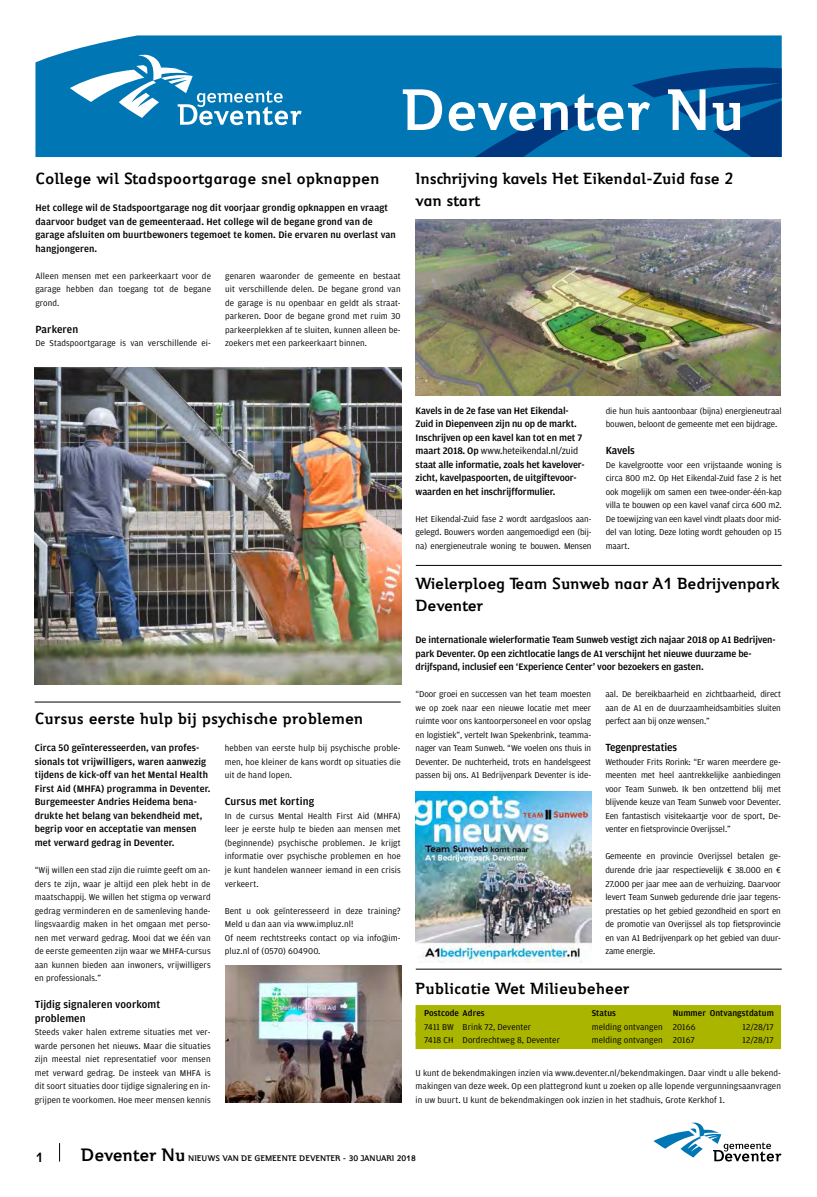
<style>
.page{position:relative;width:817px;height:1197px;background:#fff}
.page>*{position:absolute;margin:0;border:0;box-sizing:border-box;transform-origin:0 0}
.t1{font:700 65px "Jeunesse";color:#fff}
.t2{font:700 20px "Jeunesse";letter-spacing:-.005em;color:#000}
.t3{font:700 18px/21.6px "Jeunesse";letter-spacing:-.01em;color:#000}
.t4{font:700 15px "Jeunesse";color:#000}
.t5{font:500 11px/13.5px "Amplitude";letter-spacing:.01em;color:#000}
.t6{font:500 11px "Amplitude";letter-spacing:-.01em;color:#000}
.t7{font:500 10px/13.5px "Amplitude";color:#000}
.t8{font:9px/13.5px "Amplitude";letter-spacing:.01em;color:#000;text-align:justify}
.t9{font:9px/13.5px "Amplitude";letter-spacing:-.01em;color:#000}
.t10{font:700 9px "Jeunesse";color:#000}
.t11{font:500 9px "Amplitude";letter-spacing:.01em;color:#000}
.s1{font-weight:400}
</style>
<div class="page">
<svg style="left:653px;top:1122px;width:128px;height:39px"></svg>
<svg style="left:59px;top:1143px;width:1px;height:18px"></svg>
<div style="left:35px;top:35px;width:746px;height:122px;background:#0077b4"></div>
<svg style="left:374px;top:67px;width:407px;height:90px;background:#0067a7"></svg>
<svg style="left:70px;top:54px;width:231px;height:71px"></svg>
<hr style="left:415px;top:565px;width:366px;height:1px;background:#000">
<hr style="left:415px;top:968px;width:366px;height:1px;background:#000">
<hr style="left:35px;top:701px;width:365px;height:1px;background:#000">
<div style="left:415px;top:1004px;width:365px;height:17px;background:#aab500"></div>
<div style="left:415px;top:1018px;width:365px;height:17px;background:#aab500"></div>
<div style="left:415px;top:1031px;width:365px;height:17px;background:#aab500"></div>
<img style="left:35px;top:367px;width:366px;height:317px">
<img style="left:415px;top:220px;width:365px;height:175px">
<img style="left:416px;top:791px;width:175px;height:171px">
<img style="left:225px;top:965px;width:176px;height:137px">
<h1 class="t1" style="left:401px;top:72px;width:345px">Deventer Nu</h1>
<h3 class="t3" style="left:35px;top:168px;width:345px">College wil Stadspoortgarage snel opknappen</h3>
<p class="t7" style="left:35px;top:201px;width:362px">Het college wil de Stadspoortgarage nog dit voorjaar grondig opknappen en vraagt daarvoor budget van de gemeenteraad. Het college wil de begane grond van de garage afsluiten om buurtbewoners tegemoet te komen. Die ervaren nu overlast van hangjongeren.</p>
<p class="t8" style="left:35px;top:269px;width:177px">Alleen mensen met een parkeerkaart voor de garage hebben dan toegang tot de begane grond.</p>
<p class="t5" style="left:35px;top:322px;width:44px">Parkeren</p>
<p class="t8" style="left:35px;top:336px;width:177px">De Stadspoortgarage is van verschillende ei-</p>
<p class="t8" style="left:225px;top:269px;width:177px">genaren waaronder de gemeente en bestaat uit verschillende delen. De begane grond van de garage is nu openbaar en geldt als straat&shy;parkeren. Door de begane grond met ruim 30 parkeerplekken af te sluiten, kunnen alleen be&shy;zoekers met een parkeerkaart binnen.</p>
<h3 class="t3" style="left:415px;top:168px;width:320px">Inschrijving kavels Het Eikendal-Zuid fase 2 van start</h3>
<h3 class="t3" style="left:35px;top:708px;width:330px">Cursus eerste hulp bij psychische problemen</h3>
<p class="t7" style="left:35px;top:741px;width:177px">Circa 50 geïnteresseerden, van profes&shy;sionals tot vrijwilligers, waren aanwezig tijdens de kick-off van het Mental Health First Aid (MHFA) programma in Deventer.<br>Burgemeester Andries Heidema bena&shy;drukte het belang van bekendheid met, begrip voor en acceptatie van mensen met verward gedrag in Deventer.</p>
<p class="t8" style="left:35px;top:863px;width:177px">“Wij willen een stad zijn die ruimte geeft om an&shy;ders te zijn, waar je altijd een plek hebt in de maatschappij. We willen het stigma op verward gedrag verminderen en de samenleving hande&shy;lingsvaardig maken in het omgaan met perso&shy;nen met verward gedrag. Mooi dat we één van de eerste gemeenten zijn waar we MHFA-cursus aan kunnen bieden aan inwoners, vrijwilligers en professionals.”</p>
<p class="t5" style="left:35px;top:997px;width:127px">Tijdig signaleren voorkomt problemen</p>
<p class="t8" style="left:35px;top:1025px;width:177px">Steeds vaker halen extreme situaties met ver&shy;warde personen het nieuws. Maar die situaties zijn meestal niet representatief voor mensen met verward gedrag. De insteek van MHFA is dit soort situaties door tijdige signalering en in&shy;grijpen te voorkomen. Hoe meer mensen kennis</p>
<p class="t8" style="left:225px;top:741px;width:177px">hebben van eerste hulp bij psychische proble&shy;men, hoe kleiner de kans wordt op situaties die uit de hand lopen.</p>
<p class="t5" style="left:225px;top:795px;width:91px">Cursus met korting</p>
<p class="t8" style="left:225px;top:809px;width:177px">In de cursus Mental Health First Aid (MHFA) leer je eerste hulp te bieden aan mensen met (beginnende) psychische problemen. Je krijgt informatie over psychische problemen en hoe je kunt handelen wanneer iemand in een crisis verkeert.</p>
<p class="t8" style="left:225px;top:903px;width:177px;text-align:left">Bent u ook geïnteresseerd in deze training?<br>Meld u dan aan via www.impluz.nl!<br>Of neem rechtstreeks contact op via info@im&shy;pluz.nl of (0570) 604900.</p>
<p class="t7" style="left:415px;top:403px;width:171px">Kavels in de 2e fase van Het Eikendal-Zuid in Diepenveen zijn nu op de markt.<br>Inschrijven op een kavel kan tot en met 7 maart 2018. Op <span class="s1">www.heteikendal.nl/zuid </span>staat alle informatie, zoals het kavelover&shy;zicht, kavelpaspoorten, de uitgiftevoor&shy;waarden en het inschrijfformulier.</p>
<p class="t8" style="left:415px;top:512px;width:177px">Het Eikendal-Zuid fase 2 wordt aardgasloos aan&shy;gelegd. Bouwers worden aangemoedigd een (bij&shy;na) energieneutrale woning te bouwen. Mensen</p>
<p class="t9" style="left:605px;top:404px;width:177px">die hun huis aantoonbaar (bijna) energieneutraal bouwen, beloont de gemeente met een bijdrage.</p>
<p class="t5" style="left:605px;top:444px;width:31px">Kavels</p>
<p class="t8" style="left:605px;top:458px;width:177px">De kavelgrootte voor een vrijstaande woning is circa 800 m2. Op Het Eikendal-Zuid fase 2 is het ook mogelijk om samen een twee-onder-één-kap villa te bouwen op een kavel vanaf circa 600 m2.<br>De toewijzing van een kavel vindt plaats door mid&shy;del van loting. Deze loting wordt gehouden op 15 maart.</p>
<h3 class="t3" style="left:415px;top:573px;width:365px">Wielerploeg Team Sunweb naar A1 Bedrijvenpark<br>Deventer</h3>
<p class="t7" style="left:415px;top:633px;width:361px">De internationale wielerformatie Team Sunweb vestigt zich najaar 2018 op A1 Bedrijven&shy;park Deventer. Op een zichtlocatie langs de A1 verschijnt het nieuwe duurzame be&shy;drijfspand, inclusief een ‘Experience Center’ voor bezoekers en gasten.</p>
<p class="t8" style="left:415px;top:687px;width:177px">“Door groei en successen van het team moesten we op zoek naar een nieuwe locatie met meer ruimte voor ons kantoorpersoneel en voor opslag en logistiek”, vertelt Iwan Spekenbrink, teamma&shy;nager van Team Sunweb. “We voelen ons thuis in Deventer. De nuchterheid, trots en handelsgeest passen bij ons. A1 Bedrijvenpark Deventer is ide-</p>
<p class="t8" style="left:605px;top:687px;width:177px">aal. De bereikbaarheid en zichtbaarheid, direct aan de A1 en de duurzaamheidsambities sluiten perfect aan bij onze wensen.”</p>
<p class="t6" style="left:605px;top:741px;width:73px">Tegenprestaties</p>
<p class="t8" style="left:605px;top:755px;width:177px">Wethouder Frits Rorink: “Er waren meerdere ge&shy;meenten met heel aantrekkelijke aanbiedingen voor Team Sunweb. Ik ben ontzettend blij met blijvende keuze van Team Sunweb voor Deventer.<br>Een fantastisch visitekaartje voor de sport, De&shy;venter en fietsprovincie Overijssel.”</p>
<p class="t8" style="left:605px;top:849px;width:177px">Gemeente en provincie Overijssel betalen ge&shy;durende drie jaar respectievelijk € 38.000 en € 27.000 per jaar mee aan de verhuizing. Daarvoor levert Team Sunweb gedurende drie jaar tegens&shy;prestaties op het gebied gezondheid en sport en de promotie van Overijssel als top fietsprovincie en van A1 Bedrijvenpark op het gebied van duur&shy;zame energie.</p>
<h3 class="t3" style="left:415px;top:978px;width:215px">Publicatie Wet Milieubeheer</h3>
<p class="t11" style="left:424px;top:1008px;width:62px">Postcode Adres</p>
<p class="t11" style="left:591px;top:1008px;width:26px">Status</p>
<p class="t11" style="left:672px;top:1008px;width:103px">Nummer Ontvangstdatum</p>
<p class="t8" style="left:424px;top:1020px;width:108px">7411 BW Brink 72, Deventer</p>
<p class="t8" style="left:591px;top:1020px;width:105px">melding ontvangen 20166</p>
<p class="t8" style="left:742px;top:1020px;width:33px">12/28/17</p>
<p class="t8" style="left:424px;top:1033px;width:137px">7418 CH Dordrechtweg 8, Deventer</p>
<p class="t8" style="left:591px;top:1033px;width:104px">melding ontvangen 20167</p>
<p class="t8" style="left:742px;top:1033px;width:33px">12/28/17</p>
<p class="t8" style="left:415px;top:1065px;width:367px">U kunt de bekendmakingen inzien via www.deventer.nl/bekendmakingen. Daar vindt u alle bekend&shy;makingen van deze week. Op een plattegrond kunt u zoeken op alle lopende vergunningsaanvragen in uw buurt. U kunt de bekendmakingen ook inzien in het stadhuis, Grote Kerkhof 1.</p>
<h3 class="t4" style="left:35px;top:1148px;width:10px">1</h3>
<h2 class="t2" style="left:81px;top:1143px;width:106px">Deventer Nu</h2>
<p class="t10" style="left:188px;top:1153px;width:229px">NIEUWS VAN DE GEMEENTE DEVENTER - 30 JANUARI 2018</p>
</div>
